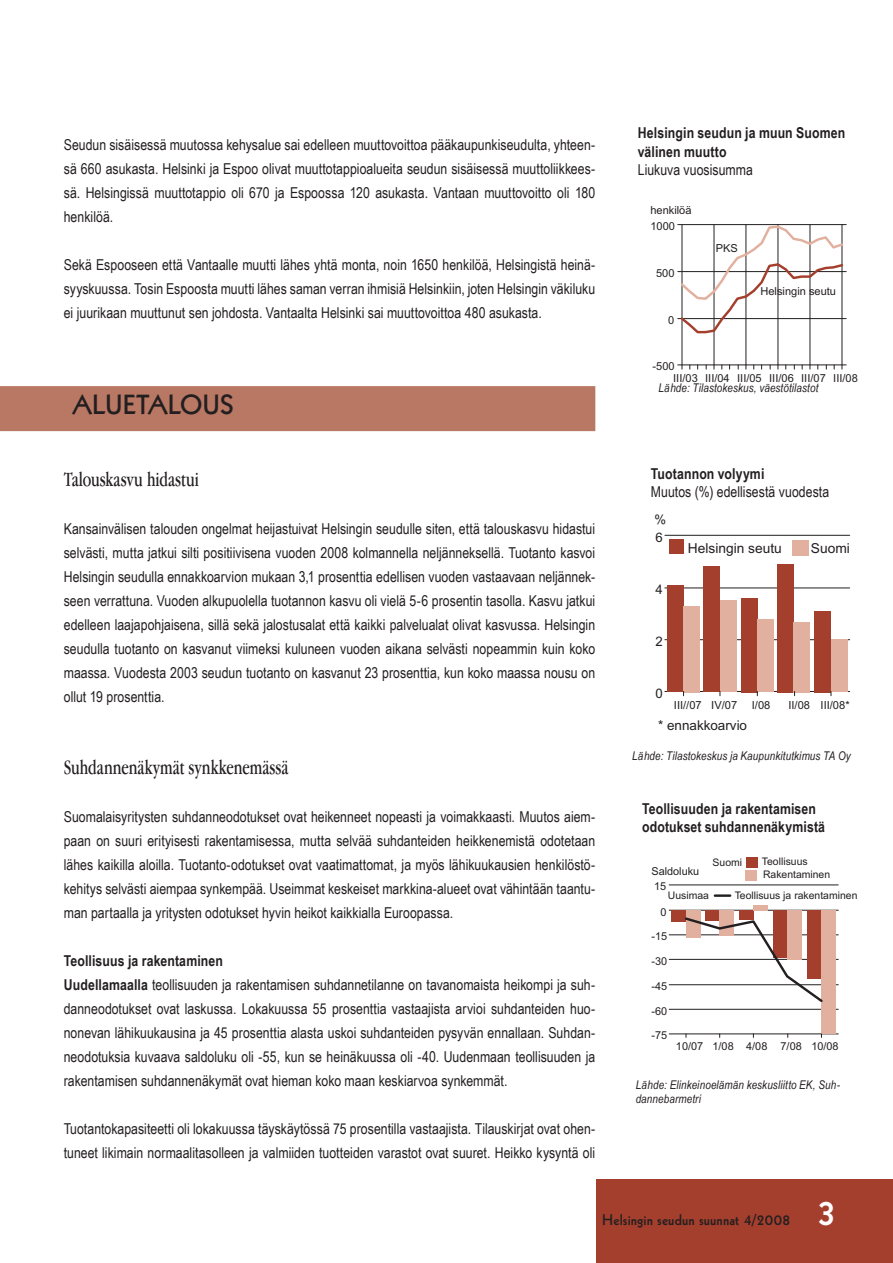
<style>
.page{position:relative;width:893px;height:1263px;background:#fff}
.page>*{position:absolute;margin:0;border:0;box-sizing:border-box;transform-origin:0 0}
.t1{font:36px "Geometric 231 BT Bold C";color:#fff}
.t2{font:27px "Geometric 231 BT Bold C";color:#231f20}
.t3{font:21px "Garamond IT Cby BT";color:#231f20;scale:.7 1}
.t4{font:15px/24px "Arial Narrow";color:#231f20;text-align:justify}
.t5{font:700 15px/18px "Arial Narrow";letter-spacing:.01em;color:#231f20}
.t6{font:15px "Geometric 231 BT Bold C";letter-spacing:.01em;color:#231f20}
.t7{font:13.8px "Arial";color:#231f20}
.t8{font:13.5px "Arial";color:#231f20}
.t9{font:13.2px "Arial";color:#231f20}
.t10{font:italic 12px/14.4px "Arial Narrow";letter-spacing:.015em;color:#231f20}
.t11{font:11.1px "Arial";color:#231f20}
.t12{font:10.95px "Arial";color:#231f20}
.t13{font:10.35px/12.3px "Arial";color:#231f20}
.s1{font-weight:700}
</style>
<div class="page">
<div style="left:596px;top:1179px;width:297px;height:84px;background:#a53f2d"></div>
<div style="left:0;top:386px;width:595px;height:45px;background:#b97864"></div>
<div style="left:677px;top:224px;width:170px;height:143px;border:1px solid #fff"></div>
<hr style="left:682px;top:225px;width:1px;height:140px;background:#231f20">
<hr style="left:714px;top:225px;width:1px;height:140px;background:#231f20">
<hr style="left:745px;top:225px;width:1px;height:140px;background:#231f20">
<hr style="left:777px;top:225px;width:1px;height:140px;background:#231f20">
<hr style="left:809px;top:225px;width:1px;height:140px;background:#231f20">
<hr style="left:842px;top:225px;width:1px;height:140px;background:#231f20">
<hr style="left:678px;top:364px;width:168px;height:1px;background:#231f20">
<hr style="left:678px;top:318px;width:168px;height:1px;background:#231f20">
<hr style="left:678px;top:271px;width:168px;height:1px;background:#231f20">
<hr style="left:678px;top:224px;width:168px;height:1px;background:#231f20">
<svg style="left:678px;top:224px;width:167px;height:111px"></svg>
<div style="left:670px;top:540px;width:14px;height:14px;background:#a53f2d"></div>
<div style="left:792px;top:540px;width:17px;height:15px;background:#e2b09e"></div>
<hr style="left:665px;top:691px;width:185px;height:1px;background:#231f20">
<hr style="left:665px;top:639px;width:185px;height:1px;background:#231f20">
<hr style="left:665px;top:587px;width:185px;height:1px;background:#231f20">
<hr style="left:665px;top:535px;width:185px;height:1px;background:#231f20">
<div style="left:667px;top:585px;width:16px;height:107px;background:#a53f2d"></div>
<div style="left:704px;top:567px;width:16px;height:125px;background:#a53f2d"></div>
<div style="left:741px;top:598px;width:16px;height:94px;background:#a53f2d"></div>
<div style="left:778px;top:564px;width:16px;height:128px;background:#a53f2d"></div>
<div style="left:815px;top:611px;width:16px;height:81px;background:#a53f2d"></div>
<div style="left:683px;top:606px;width:17px;height:86px;background:#e2b09e"></div>
<div style="left:720px;top:601px;width:16px;height:91px;background:#e2b09e"></div>
<div style="left:757px;top:619px;width:16px;height:73px;background:#e2b09e"></div>
<div style="left:794px;top:622px;width:16px;height:70px;background:#e2b09e"></div>
<div style="left:831px;top:640px;width:16px;height:52px;background:#e2b09e"></div>
<hr style="left:669px;top:1033px;width:169px;height:1px;background:#231f20">
<hr style="left:669px;top:1009px;width:169px;height:1px;background:#231f20">
<hr style="left:669px;top:984px;width:169px;height:1px;background:#231f20">
<hr style="left:669px;top:959px;width:169px;height:1px;background:#231f20">
<hr style="left:669px;top:934px;width:169px;height:1px;background:#231f20">
<hr style="left:669px;top:910px;width:169px;height:1px;background:#231f20">
<hr style="left:669px;top:884px;width:169px;height:1px;background:#231f20">
<div style="left:672px;top:910px;width:14px;height:12px;background:#a53f2d"></div>
<div style="left:706px;top:910px;width:14px;height:11px;background:#a53f2d"></div>
<div style="left:739px;top:910px;width:14px;height:9px;background:#a53f2d"></div>
<div style="left:773px;top:910px;width:14px;height:47px;background:#a53f2d"></div>
<div style="left:807px;top:910px;width:14px;height:68px;background:#a53f2d"></div>
<div style="left:686px;top:910px;width:14px;height:27px;background:#e2b09e"></div>
<div style="left:720px;top:910px;width:14px;height:25px;background:#e2b09e"></div>
<div style="left:753px;top:905px;width:14px;height:6px;background:#e2b09e"></div>
<div style="left:787px;top:910px;width:14px;height:50px;background:#e2b09e"></div>
<div style="left:821px;top:910px;width:14px;height:123px;background:#e2b09e"></div>
<svg style="left:683px;top:916px;width:140px;height:86px"></svg>
<div style="left:746px;top:857px;width:11px;height:11px;background:#a53f2d"></div>
<div style="left:746px;top:870px;width:11px;height:11px;background:#e2b09e"></div>
<hr style="left:715px;top:894px;width:15px;height:3px;background:#231f20">
<p class="t4" style="left:64px;top:133px;width:533px">Seudun sisäisessä muutossa kehysalue sai edelleen muuttovoittoa pääkaupunkiseudulta, yhteen&shy;sä 660 asukasta. Helsinki ja Espoo olivat muuttotappioalueita seudun sisäisessä muuttoliikkees&shy;sä. Helsingissä muuttotappio oli 670 ja Espoossa 120 asukasta. Vantaan muuttovoitto oli 180 henkilöä.</p>
<p class="t4" style="left:64px;top:253px;width:533px">Sekä Espooseen että Vantaalle muutti lähes yhtä monta, noin 1650 henkilöä, Helsingistä heinä&shy;syyskuussa. Tosin Espoosta muutti lähes saman verran ihmisiä Helsinkiin, joten Helsingin väkiluku ei juurikaan muuttunut sen johdosta. Vantaalta Helsinki sai muuttovoittoa 480 asukasta.</p>
<h2 class="t2" style="left:72px;top:387px;width:163px">ALUETALOUS</h2>
<p class="t5" style="left:638px;top:125px;width:209px">Helsingin seudun ja muun Suomen välinen muutto</p>
<p class="t4" style="left:638px;top:158px;width:117px">Liukuva vuosisumma</p>
<p class="t11" style="left:650px;top:206px;width:43px">henkilöä</p>
<p class="t11" style="left:650px;top:222px;width:26px">1000</p>
<p class="t11" style="left:656px;top:269px;width:20px">500</p>
<p class="t11" style="left:668px;top:316px;width:8px">0</p>
<p class="t11" style="left:653px;top:362px;width:24px">-500</p>
<p class="t11" style="left:716px;top:244px;width:24px">PKS</p>
<p class="t11" style="left:760px;top:287px;width:77px">Helsingin seutu</p>
<p class="t11" style="left:673px;top:374px;width:186px">III/03 III/04 III/05 III/06 III/07 III/08</p>
<p class="t10" style="left:659px;top:381px;width:161px">Lähde: Tilastokeskus, väestötilastot</p>
<h3 class="t3" style="left:64px;top:467px;width:195px">Talouskasvu hidastui</h3>
<p class="t4" style="left:64px;top:517px;width:533px">Kansainvälisen talouden ongelmat heijastuivat Helsingin seudulle siten, että talouskasvu hidastui selvästi, mutta jatkui silti positiivisena vuoden 2008 kolmannella neljänneksellä. Tuotanto kasvoi Helsingin seudulla ennakkoarvion mukaan 3,1 prosenttia edellisen vuoden vastaavaan neljännek&shy;seen verrattuna. Vuoden alkupuolella tuotannon kasvu oli vielä 5-6 prosentin tasolla. Kasvu jatkui edelleen laajapohjaisena, sillä sekä jalostusalat että kaikki palvelualat olivat kasvussa. Helsingin seudulla tuotanto on kasvanut viimeksi kuluneen vuoden aikana selvästi nopeammin kuin koko maassa. Vuodesta 2003 seudun tuotanto on kasvanut 23 prosenttia, kun koko maassa nousu on ollut 19 prosenttia.</p>
<h3 class="t3" style="left:64px;top:755px;width:322px">Suhdannenäkymät synkkenemässä</h3>
<p class="t4" style="left:64px;top:805px;width:533px">Suomalaisyritysten suhdanneodotukset ovat heikenneet nopeasti ja voimakkaasti. Muutos aiem&shy;paan on suuri erityisesti rakentamisessa, mutta selvää suhdanteiden heikkenemistä odotetaan lähes kaikilla aloilla. Tuotanto-odotukset ovat vaatimattomat, ja myös lähikuukausien henkilöstö&shy;kehitys selvästi aiempaa synkempää. Useimmat keskeiset markkina-alueet ovat vähintään taantu&shy;man partaalla ja yritysten odotukset hyvin heikot kaikkialla Euroopassa.</p>
<p class="t4" style="left:64px;top:949px;width:533px;text-align:left"><span class="s1">Teollisuus ja rakentaminen<br>Uudellamaalla</span> teollisuuden ja rakentamisen suhdannetilanne on tavanomaista heikompi ja suh&shy;danneodotukset ovat laskussa. Lokakuussa 55 prosenttia vastaajista arvioi suhdanteiden huo&shy;nonevan lähikuukausina ja 45 prosenttia alasta uskoi suhdanteiden pysyvän ennallaan. Suhdan&shy;neodotuksia kuvaava saldoluku oli -55, kun se heinäkuussa oli -40. Uudenmaan teollisuuden ja rakentamisen suhdannenäkymät ovat hieman koko maan keskiarvoa synkemmät.</p>
<p class="t4" style="left:64px;top:1117px;width:533px">Tuotantokapasiteetti oli lokakuussa täyskäytössä 75 prosentilla vastaajista. Tilauskirjat ovat ohen&shy;tuneet likimain normaalitasolleen ja valmiiden tuotteiden varastot ovat suuret. Heikko kysyntä oli</p>
<p class="t5" style="left:651px;top:465px;width:115px">Tuotannon volyymi</p>
<p class="t4" style="left:651px;top:480px;width:180px">Muutos (%) edellisestä vuodesta</p>
<p class="t9" style="left:654px;top:514px;width:13px">%</p>
<p class="t9" style="left:655px;top:532px;width:9px">6</p>
<p class="t9" style="left:655px;top:585px;width:9px">4</p>
<p class="t7" style="left:688px;top:542px;width:96px">Helsingin seutu</p>
<p class="t7" style="left:811px;top:543px;width:40px">Suomi</p>
<p class="t9" style="left:655px;top:636px;width:9px">2</p>
<p class="t9" style="left:655px;top:688px;width:9px">0</p>
<p class="t11" style="left:674px;top:701px;width:65px">III//07 IV/07</p>
<p class="t11" style="left:752px;top:701px;width:20px">I/08</p>
<p class="t11" style="left:788px;top:701px;width:63px">II/08 III/08*</p>
<p class="t8" style="left:658px;top:720px;width:91px">* ennakkoarvio</p>
<p class="t10" style="left:632px;top:749px;width:220px">Lähde: Tilastokeskus ja Kaupunkitutkimus TA Oy</p>
<p class="t5" style="left:642px;top:800px;width:185px">Teollisuuden ja rakentamisen odotukset suhdannenäkymistä</p>
<p class="t12" style="left:651px;top:867px;width:49px">Saldoluku</p>
<p class="t13" style="left:713px;top:857px;width:31px">Suomi</p>
<p class="t13" style="left:762px;top:856px;width:70px">Teollisuus<br>Rakentaminen</p>
<p class="t12" style="left:654px;top:882px;width:14px">15</p>
<p class="t13" style="left:668px;top:890px;width:43px">Uusimaa</p>
<p class="t13" style="left:735px;top:890px;width:124px">Teollisuus ja rakentaminen</p>
<p class="t12" style="left:661px;top:907px;width:8px">0</p>
<p class="t12" style="left:651px;top:932px;width:17px">-15</p>
<p class="t12" style="left:651px;top:957px;width:17px">-30</p>
<p class="t12" style="left:651px;top:982px;width:17px">-45</p>
<p class="t12" style="left:651px;top:1007px;width:17px">-60</p>
<p class="t12" style="left:651px;top:1031px;width:17px">-75</p>
<p class="t12" style="left:676px;top:1042px;width:164px">10/07 1/08 4/08 7/08 10/08</p>
<p class="t10" style="left:636px;top:1078px;width:206px">Lähde: Elinkeinoelämän keskusliitto EK, Suh&shy;dannebarmetri</p>
<p class="t6" style="left:602px;top:1210px;width:190px">Helsingin seudun suunnat 4/2008</p>
<h1 class="t1" style="left:816px;top:1189px;width:22px">3</h1>
</div>
